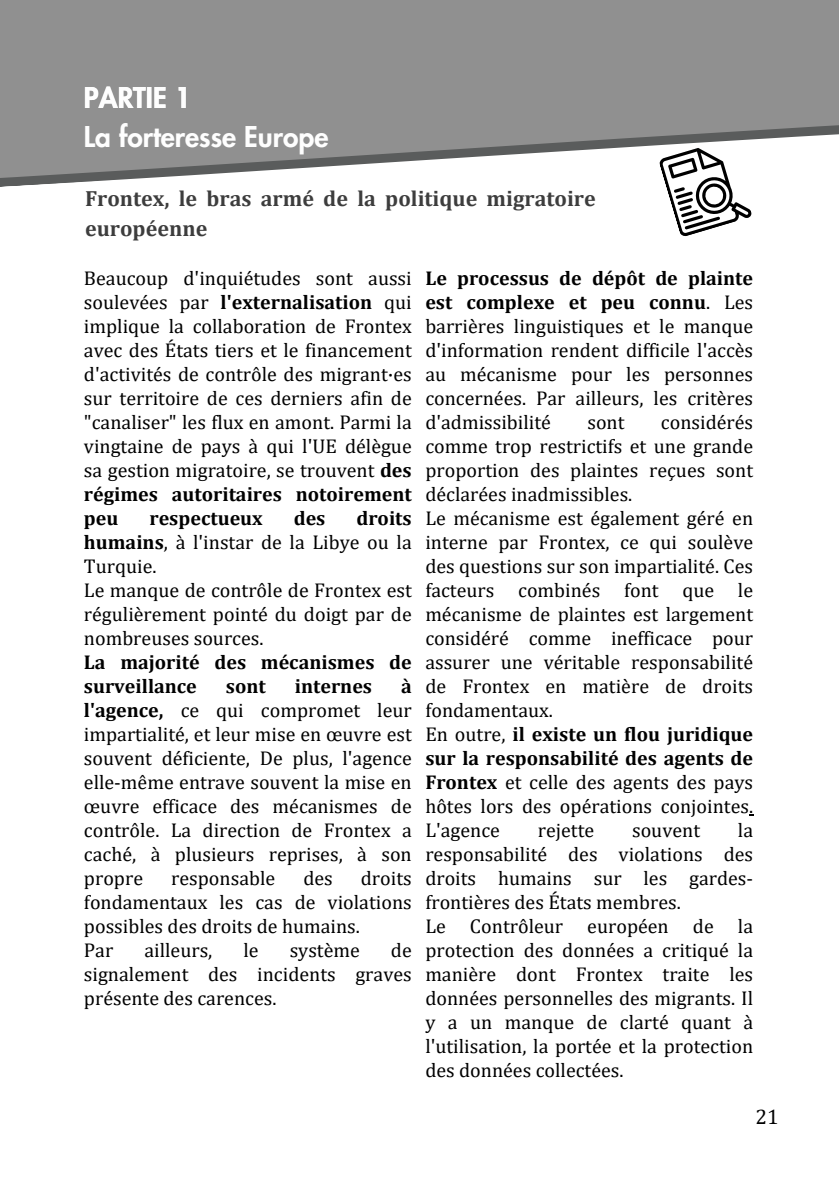
<style>
.page{position:relative;width:839px;height:1191px;background:#fff}
.page>*{position:absolute;margin:0;border:0;box-sizing:border-box;transform-origin:0 0}
.t1{font:800 28px/39px "Futura LT Pro";color:#fefefe}
.t2{font:700 22px/30px "Cambria";color:#3d3d3d}
.t3{font:21px "Cambria";color:#000}
.t4{font:20px/24px "Cambria";color:#000;text-align:justify}
.t5{font:700 20px/24px "Cambria";color:#000}
.s1{font-weight:700}
</style>
<div class="page">
<svg style="left:0;top:0;width:838px;height:187px;background:#9a9a9a"></svg>
<svg style="left:657px;top:138px;width:96px;height:99px"></svg>
<h1 class="t1" style="left:84px;top:80px;width:246px">PARTIE 1<br>La forteresse Europe</h1>
<p class="t2" style="left:85px;top:183px;width:512px">Frontex, le bras armé de la politique migratoire européenne</p>
<p class="t4" style="left:84px;top:266px;width:329px">Beaucoup d'inquiétudes sont aussi soulevées par <span class="s1">l'externalisation</span> qui implique la collaboration de Frontex avec des États tiers et le financement d'activités de contrôle des migrant·es sur territoire de ces derniers afin de "canaliser" les flux en amont. Parmi la vingtaine de pays à qui l'UE délègue sa gestion migratoire, se trouvent <span class="s1">des régimes autoritaires notoirement peu</span></p>
<p class="t4" style="left:84px;top:506px;width:329px;text-indent:272px"><span class="s1">droits humains</span>, à l'instar de la Libye ou la Turquie.</p>
<p class="t4" style="left:84px;top:578px;width:329px">Le manque de contrôle de Frontex est régulièrement pointé du doigt par de nombreuses sources.</p>
<h3 class="t5" style="left:84px;top:650px;width:329px">La majorité des mécanismes de surveillance</h3>
<p class="t5" style="left:149px;top:506px;width:115px">respectueux</p>
<p class="t5" style="left:294px;top:506px;width:33px">des</p>
<h3 class="t4" style="left:84px;top:674px;width:329px;text-indent:317px"><span class="s1">à l'agence,</span> ce qui compromet leur impartialité, et leur mise en œuvre est souvent déficiente, De plus, l'agence elle-même entrave souvent la mise en œuvre efficace des mécanismes de contrôle. La direction de Frontex a caché, à plusieurs reprises, à son propre</h3>
<h3 class="t5" style="left:226px;top:674px;width:41px">sont</h3>
<h3 class="t5" style="left:295px;top:674px;width:79px">internes</h3>
<h3 class="t4" style="left:84px;top:866px;width:329px;text-indent:277px">droits fondamentaux les cas de violations possibles des droits de humains.</h3>
<p class="t4" style="left:84px;top:938px;width:31px">Par</p>
<p class="t4" style="left:144px;top:938px;width:69px">ailleurs,</p>
<p class="t4" style="left:243px;top:938px;width:17px">le</p>
<p class="t4" style="left:290px;top:938px;width:72px">système</p>
<h3 class="t4" style="left:171px;top:866px;width:105px">responsable</h3>
<h3 class="t4" style="left:303px;top:866px;width:31px">des</h3>
<p class="t4" style="left:84px;top:938px;width:329px;text-indent:307px">de signalement des incidents graves présente des carences.</p>
<p class="t4" style="left:425px;top:266px;width:329px"><span class="s1">Le processus de dépôt de plainte est complexe et peu connu</span>. Les barrières linguistiques et le manque d'information rendent difficile l'accès au mécanisme pour les personnes concernées. Par ailleurs, les critères d'admissibilité</p>
<p class="t4" style="left:425px;top:410px;width:329px;text-indent:235px">considérés comme trop restrictifs et une grande proportion des plaintes reçues sont déclarées inadmissibles.</p>
<p class="t4" style="left:425px;top:506px;width:329px">Le mécanisme est également géré en interne par Frontex, ce qui soulève des questions sur son impartialité. Ces facteurs combinés font que le mécanisme de plaintes est largement considéré comme inefficace pour assurer une véritable responsabilité de Frontex en matière de droits fondamentaux.</p>
<p class="t4" style="left:425px;top:722px;width:329px">En outre, <span class="s1">il existe un flou juridique sur la responsabilité des agents de Frontex</span> et celle des agents des pays hôtes lors des opérations conjointes.<br>L'agence</p>
<p class="t4" style="left:587px;top:410px;width:39px">sont</p>
<p class="t4" style="left:425px;top:818px;width:329px;text-indent:312px">la responsabilité des violations des droits humains sur les gardes&shy;frontières des États membres.</p>
<p class="t4" style="left:425px;top:914px;width:329px">Le Contrôleur européen de la protection des données a critiqué la manière dont Frontex traite les données personnelles des migrants. Il y a un manque de clarté quant à l'utilisation, la portée et la protection des données collectées.</p>
<p class="t4" style="left:538px;top:818px;width:58px">rejette</p>
<p class="t4" style="left:632px;top:818px;width:69px">souvent</p>
<p class="t3" style="left:755px;top:1104px;width:25px">21</p>
</div>
